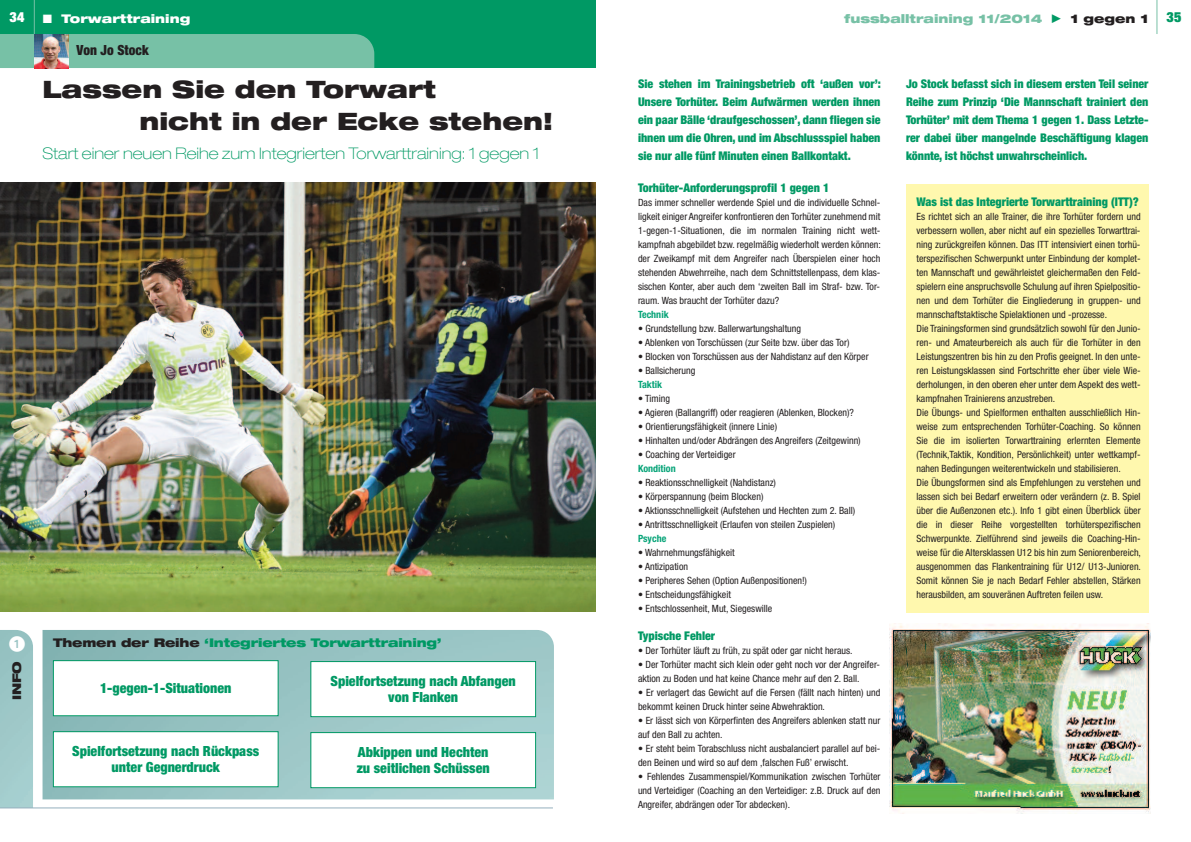
<style>
.page{position:relative;width:1191px;height:842px;background:#fff}
.page>*{position:absolute;margin:0;border:0;box-sizing:border-box;transform-origin:0 0}
.t1{font:900 expanded 24px/32px "Helvetica Neue";color:#231f20}
.t2{font:100 expanded 16px "Helvetica Neue";color:#009964}
.t3{font:900 condensed 14px/16px "Helvetica Neue";color:#009964;text-align:center}
.t4{font:900 condensed 14px "Helvetica Neue";letter-spacing:.005em;color:#231f20;scale:.95 1}
.t5{font:900 expanded 14px "Helvetica Neue";color:#fff}
.t6{font:900 expanded 14px "Helvetica Neue";color:#009964}
.t7{font:900 condensed 12px/18px "Helvetica Neue";letter-spacing:-.005em;color:#009964;text-align:justify}
.t8{font:900 expanded 12px "Helvetica Neue";letter-spacing:-.015em;color:#009964}
.t9{font:900 expanded 12px "Helvetica Neue";color:#77c1a6}
.t10{font:900 expanded 12px "Helvetica Neue";color:#fff}
.t11{font:900 expanded 12px "Helvetica Neue";color:#231f20}
.t12{font:condensed 10px/14px "Helvetica Neue";color:#231f20}
.t13{font:700 condensed 10px "Helvetica Neue";color:#05a377}
.s1{font-family:"Mathematical Pi Six";font-weight:400;font-stretch:normal}
.s2{color:#231f20}
</style>
<div class="page">
<div style="left:906px;top:184px;width:242px;height:428px;background:#fff8ae"></div>
<hr style="left:1156px;top:0;width:1px;height:34px;background:#77c1a6">
<div style="left:0;top:0;width:595px;height:68px;background:#009964"></div>
<hr style="left:34px;top:0;width:1px;height:34px;background:#77c1a6">
<div style="left:0;top:34px;width:374px;height:34px;background:#77c1a6"></div>
<img style="left:0;top:182px;width:595px;height:430px">
<img style="left:43px;top:630px;width:511px;height:169px">
<div style="left:311px;top:662px;width:224px;height:54px;background:#fff"></div>
<div style="left:310px;top:661px;width:226px;height:56px;border:1px solid #009964"></div>
<div style="left:54px;top:732px;width:224px;height:54px;background:#fff"></div>
<div style="left:53px;top:731px;width:225px;height:56px;border:1px solid #009964"></div>
<div style="left:311px;top:733px;width:224px;height:54px;background:#fff"></div>
<div style="left:310px;top:732px;width:226px;height:56px;border:1px solid #009964"></div>
<div style="left:54px;top:661px;width:224px;height:54px;background:#fff"></div>
<div style="left:53px;top:660px;width:225px;height:56px;border:1px solid #009964"></div>
<svg style="left:34px;top:34px;width:34px;height:1px"></svg>
<img style="left:34px;top:35px;width:34px;height:33px">
<hr style="left:0;top:807px;width:553px;height:1px;background:#94afbd">
<img style="left:889px;top:624px;width:261px;height:190px">
<svg style="left:0;top:630px;width:33px;height:178px;background:#9ec8c8"></svg>
<h3 class="t5" style="left:10px;top:12px;width:16px">34</h3>
<p class="t10" style="left:43px;top:14px;width:149px"><span class="s1">-</span> Torwarttraining</p>
<p class="t9" style="left:844px;top:14px;width:200px">fussballtraining 11/2014</p>
<p class="t11" style="left:1070px;top:14px;width:79px">1 gegen 1</p>
<h3 class="t6" style="left:1166px;top:12px;width:16px">35</h3>
<h3 class="t4" style="left:77px;top:45px;width:77px">Von Jo Stock</h3>
<h1 class="t1" style="left:139px;top:75px;width:415px;text-indent:-97px">Lassen Sie den Torwart<br>nicht in der Ecke stehen!</h1>
<p class="t7" style="left:638px;top:76px;width:244px">Sie stehen im Trainingsbetrieb oft ‘außen vor’:<br>Unsere Torhüter. Beim Aufwärmen werden ihnen ein paar Bälle ‘draufgeschossen’, dann fliegen sie ihnen um die Ohren, und im Abschlussspiel haben sie nur alle fünf Minuten einen Ballkontakt.</p>
<p class="t7" style="left:906px;top:76px;width:244px">Jo Stock befasst sich in diesem ersten Teil seiner Reihe zum Prinzip ‘Die Mannschaft trainiert den Torhüter’ mit dem Thema 1 gegen 1. Dass Letzte&shy;rer dabei über mangelnde Beschäftigung klagen könnte, ist höchst unwahrscheinlich.</p>
<h2 class="t2" style="left:43px;top:147px;width:498px">Start einer neuen Reihe zum Integrierten Torwarttraining: 1 gegen 1</h2>
<p class="t11" style="left:12px;top:700px;width:41px;rotate:-90deg">INFO</p>
<p class="t8" style="left:53px;top:638px;width:390px"><span class="s2">Themen der Reihe</span> ‘Integriertes Torwarttraining’</p>
<h3 class="t3" style="left:330px;top:674px;width:187px">Spielfortsetzung nach Abfangen von Flanken</h3>
<h3 class="t3" style="left:100px;top:681px;width:133px">1-gegen-1-Situationen</h3>
<h3 class="t3" style="left:72px;top:744px;width:188px">Spielfortsetzung nach Rückpass unter Gegnerdruck</h3>
<h3 class="t3" style="left:357px;top:745px;width:134px;text-align:left">Abkippen und Hechten zu seitlichen Schüssen</h3>
<p class="t7" style="left:638px;top:180px;width:193px">Torhüter-Anforderungsprofil 1 gegen 1</p>
<p class="t12" style="left:638px;top:196px;width:244px;text-align:justify">Das immer schneller werdende Spiel und die individuelle Schnel&shy;ligkeit einiger Angreifer konfrontieren den Torhüter zunehmend mit 1-gegen-1-Situationen, die im normalen Training nicht wett&shy;kampfnah abgebildet bzw. regelmäßig wiederholt werden können: der Zweikampf mit dem Angreifer nach Überspielen einer hoch stehenden Abwehrreihe, nach dem Schnittstellenpass, dem klas&shy;sischen Konter, aber auch dem ‘zweiten Ball im Straf- bzw. Tor&shy;raum. Was braucht der Torhüter dazu?</p>
<p class="t13" style="left:638px;top:311px;width:32px">Technik</p>
<p class="t12" style="left:638px;top:322px;width:165px">• Grundstellung bzw. Ballerwartungshaltung</p>
<p class="t12" style="left:638px;top:336px;width:213px">• Ablenken von Torschüssen (zur Seite bzw. über das Tor)</p>
<p class="t12" style="left:638px;top:350px;width:232px">• Blocken von Torschüssen aus der Nahdistanz auf den Körper</p>
<p class="t12" style="left:638px;top:364px;width:59px">• Ballsicherung</p>
<p class="t13" style="left:638px;top:381px;width:26px">Taktik</p>
<p class="t12" style="left:638px;top:392px;width:34px">• Timing</p>
<p class="t12" style="left:638px;top:406px;width:217px">• Agieren (Ballangriff) oder reagieren (Ablenken, Blocken)?</p>
<p class="t12" style="left:638px;top:420px;width:141px">• Orientierungsfähigkeit (innere Linie)</p>
<p class="t12" style="left:638px;top:434px;width:224px">• Hinhalten und/oder Abdrängen des Angreifers (Zeitgewinn)</p>
<p class="t12" style="left:638px;top:448px;width:99px">• Coaching der Verteidiger</p>
<p class="t13" style="left:638px;top:465px;width:39px">Kondition</p>
<p class="t12" style="left:638px;top:476px;width:139px">• Reaktionsschnelligkeit (Nahdistanz)</p>
<p class="t12" style="left:638px;top:490px;width:127px">• Körperspannung (beim Blocken)</p>
<p class="t12" style="left:638px;top:504px;width:219px">• Aktionsschnelligkeit (Aufstehen und Hechten zum 2. Ball)</p>
<p class="t12" style="left:638px;top:518px;width:199px">• Antrittsschnelligkeit (Erlaufen von steilen Zuspielen)</p>
<p class="t13" style="left:638px;top:535px;width:30px">Psyche</p>
<p class="t12" style="left:638px;top:546px;width:98px">• Wahrnehmungsfähigkeit</p>
<p class="t12" style="left:638px;top:560px;width:52px">• Antizipation</p>
<p class="t12" style="left:638px;top:574px;width:170px">• Peripheres Sehen (Option Außenpositionen!)</p>
<p class="t12" style="left:638px;top:588px;width:94px">• Entscheidungsfähigkeit</p>
<p class="t12" style="left:638px;top:602px;width:136px">• Entschlossenheit, Mut, Siegeswille</p>
<p class="t7" style="left:638px;top:628px;width:79px">Typische Fehler</p>
<p class="t12" style="left:638px;top:644px;width:216px">• Der Torhüter läuft zu früh, zu spät oder gar nicht heraus.</p>
<p class="t12" style="left:638px;top:658px;width:243px">• Der Torhüter macht sich klein oder geht noch vor der Angreifer&shy;aktion zu Boden und hat keine Chance mehr auf den 2. Ball.</p>
<p class="t12" style="left:638px;top:686px;width:244px">• Er verlagert das Gewicht auf die Fersen (fällt nach hinten) und bekommt keinen Druck hinter seine Abwehraktion.</p>
<p class="t12" style="left:638px;top:714px;width:244px">• Er lässt sich von Körperfinten des Angreifers ablenken statt nur auf den Ball zu achten.</p>
<p class="t12" style="left:638px;top:742px;width:244px">• Er steht beim Torabschluss nicht ausbalanciert parallel auf bei&shy;den Beinen und wird so auf dem ‚falschen Fuß’ erwischt.</p>
<p class="t12" style="left:638px;top:770px;width:244px;text-align:justify">• Fehlendes Zusammenspiel/Kommunikation zwischen Torhüter und Verteidiger (Coaching an den Verteidiger: z.B. Druck auf den Angreifer, abdrängen oder Tor abdecken).</p>
<p class="t7" style="left:916px;top:194px;width:224px">Was ist das Integrierte Torwarttraining (ITT)?</p>
<p class="t12" style="left:916px;top:210px;width:226px">Es richtet sich an alle Trainer, die ihre Torhüter fordern und verbessern wollen, aber nicht auf ein spezielles Torwarttrai&shy;ning zurückgreifen können. Das ITT intensiviert einen torhü&shy;terspezifischen Schwerpunkt unter Einbindung der komplet&shy;ten Mannschaft und gewährleistet gleichermaßen den Feld&shy;spielern eine anspruchsvolle Schulung auf ihren Spielpositio&shy;nen und dem Torhüter die Eingliederung in gruppen- und mannschaftstaktische Spielaktionen und -prozesse.<br>Die Trainingsformen sind grundsätzlich sowohl für den Junio&shy;ren- und Amateurbereich als auch für die Torhüter in den Leistungszentren bis hin zu den Profis geeignet. In den unte&shy;ren Leistungsklassen sind Fortschritte eher über viele Wie&shy;derholungen, in den oberen eher unter dem Aspekt des wett&shy;kampfnahen Trainierens anzustreben.<br>Die Übungs- und Spielformen enthalten ausschließlich Hin&shy;weise zum entsprechenden Torhüter-Coaching. So können Sie die im isolierten Torwarttraining erlernten Elemente (Technik,Taktik, Kondition, Persönlichkeit) unter wettkampf&shy;nahen Bedingungen weiterentwickeln und stabilisieren.<br>Die Übungsformen sind als Empfehlungen zu verstehen und lassen sich bei Bedarf erweitern oder verändern (z. B. Spiel über die Außenzonen etc.). Info 1 gibt einen Überblick über die in dieser Reihe vorgestellten torhüterspezifischen Schwerpunkte. Zielführend sind jeweils die Coaching-Hin&shy;weise für die Altersklassen U12 bis hin zum Seniorenbereich, ausgenommen das Flankentraining für U12/ U13-Junioren.<br>Somit können Sie je nach Bedarf Fehler abstellen, Stärken herausbilden, am souveränen Auftreten feilen usw.</p>
</div>
